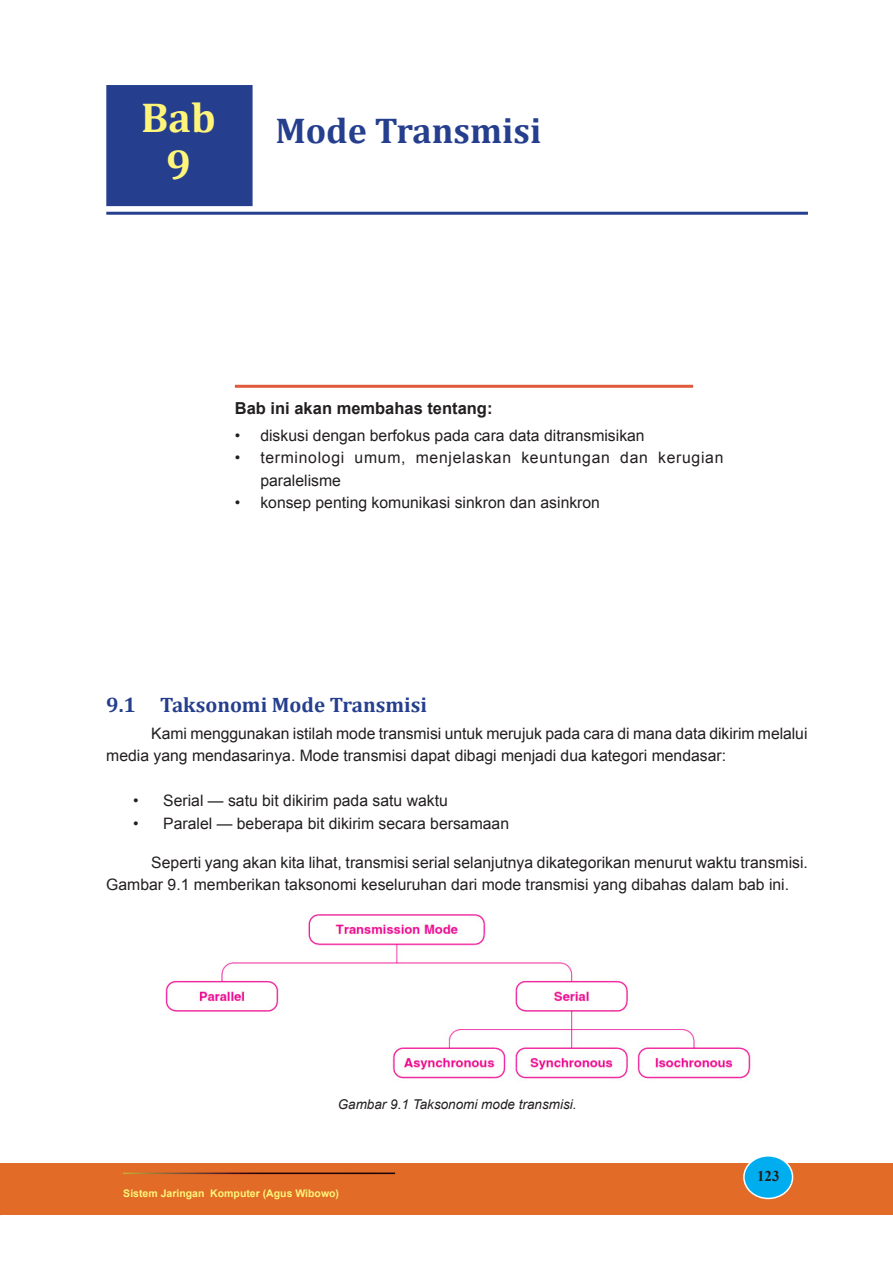
<style>
.page{position:relative;width:893px;height:1263px;background:#fff}
.page>*{position:absolute;margin:0;border:0;box-sizing:border-box;transform-origin:0 0}
.Judul_Bab{font:700 42px "Cambria";color:#fff57a}
.Judul_Bab-2{font:700 36px "Cambria";color:#253f8e}
.Menjorok_A{font:700 21px "Cambria";color:#253f8e}
.Sub_2b{font:700 16.5px "Arial";color:#231f20}
.Alinea{font:15.75px/22.5px "Arial";color:#231f20}
.Menjorok_Bullet{font:15.75px "Arial";color:#231f20}
.Menjorok_1{font:15.75px "Arial";color:#231f20}
.Menjorok_Bullet-2{font:15.75px/22.5px "Arial";letter-spacing:.045em;color:#231f20}
.t1{font:700 15px "Times New Roman";color:#231f20}
.Caption_1_Center{font:italic 13.5px "Arial";color:#231f20}
.t2{font:700 10.5px "Arial";color:#fff57a}
</style>
<div class="page">
<hr style="left:0;top:1164px;width:1px;height:51px;background:#e16b27">
<div style="left:1px;top:1164px;width:892px;height:51px;background:#e16b27"></div>
<hr style="left:123px;top:1172px;width:272px;height:2px;background:#fff">
<div style="left:744px;top:1156px;width:49px;height:42px;background:#00aeef;border-radius:50%"></div>
<div style="left:743px;top:1155px;width:50px;height:44px;border:2px solid #fff;border-radius:50%"></div>
<img style="left:165px;top:914px;width:586px;height:165px">
<div style="left:106px;top:85px;width:147px;height:121px;background:#253f8e;border:2px solid #253f8e"></div>
<hr style="left:106px;top:212px;width:702px;height:3px;background:#253f8e">
<hr style="left:235px;top:385px;width:458px;height:3px;background:#e05b3d">
<p class="Judul_Bab" style="left:141px;top:88px;width:76px">Bab</p>
<p class="Judul_Bab" style="left:166px;top:135px;width:26px">9</p>
<p class="Judul_Bab-2" style="left:275px;top:105px;width:267px">Mode Transmisi</p>
<p class="Sub_2b" style="left:235px;top:397px;width:259px">Bab ini akan membahas tentang:</p>
<p class="Menjorok_Bullet" style="left:235px;top:425px;width:411px">• diskusi dengan berfokus pada cara data ditransmisikan</p>
<p class="Menjorok_Bullet-2" style="left:260px;top:447px;width:465px;text-indent:-26px">• terminologi umum, menjelaskan keuntungan dan kerugian paralelisme</p>
<p class="Menjorok_Bullet" style="left:235px;top:492px;width:367px">• konsep penting komunikasi sinkron dan asinkron</p>
<p class="Menjorok_A" style="left:106px;top:690px;width:322px">9.1 Taksonomi Mode Transmisi</p>
<p class="Alinea" style="left:106px;top:722px;width:703px;text-indent:45px">Kami menggunakan istilah mode transmisi untuk merujuk pada cara di mana data dikirim melalui media yang mendasarinya. Mode transmisi dapat dibagi menjadi dua kategori mendasar:</p>
<p class="Menjorok_1" style="left:133px;top:790px;width:316px">• Serial — satu bit dikirim pada satu waktu</p>
<p class="Menjorok_1" style="left:133px;top:813px;width:377px">• Paralel — beberapa bit dikirim secara bersamaan</p>
<p class="Alinea" style="left:106px;top:851px;width:703px;text-indent:45px">Seperti yang akan kita lihat, transmisi serial selanjutnya dikategorikan menurut waktu transmisi.<br>Gambar 9.1 memberikan taksonomi keseluruhan dari mode transmisi yang dibahas dalam bab ini.</p>
<p class="Caption_1_Center" style="left:338px;top:1095px;width:240px">Gambar 9.1 Taksonomi mode transmisi.</p>
<p class="t2" style="left:123px;top:1186px;width:217px">Sistem Jaringan Komputer (Agus Wibowo)</p>
<p class="t1" style="left:757px;top:1166px;width:24px">123</p>
</div>
